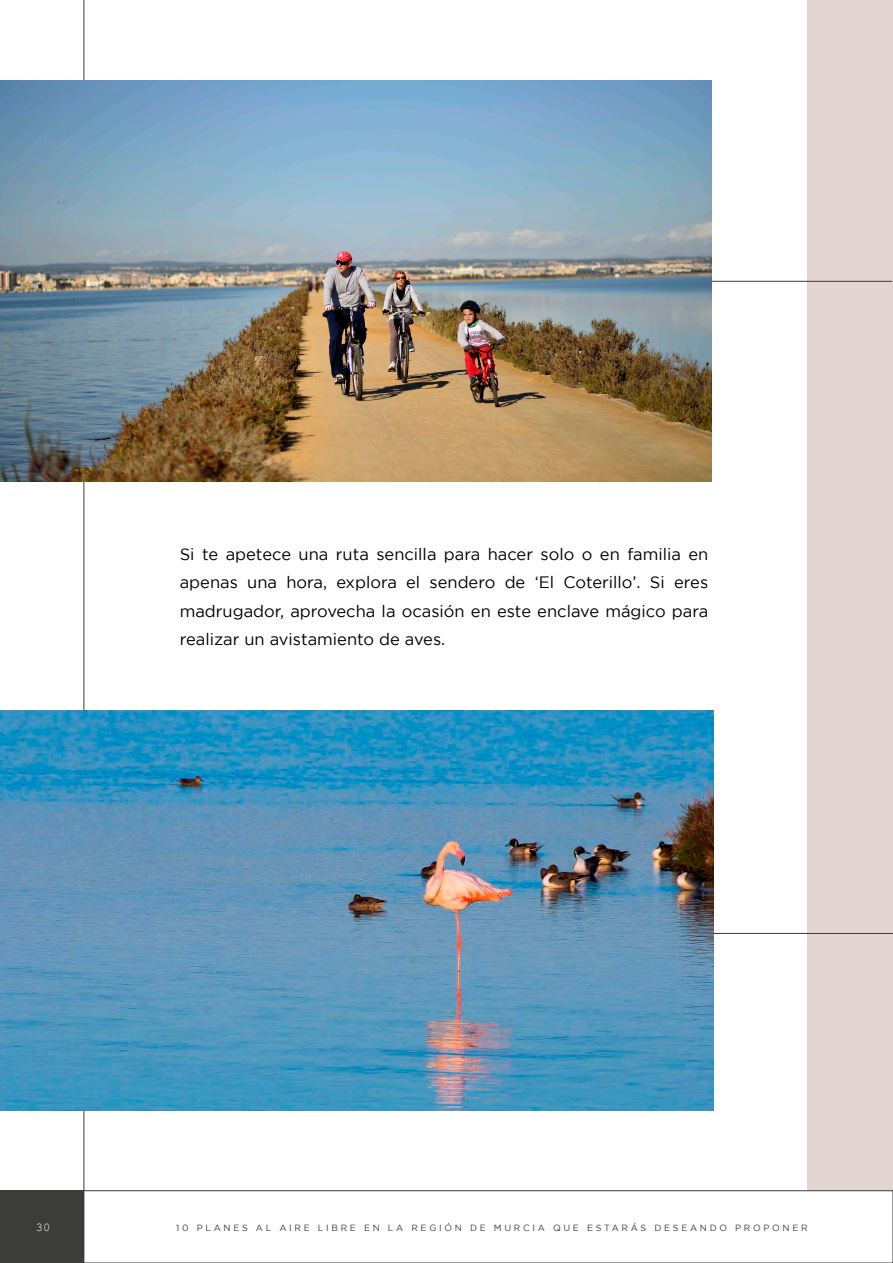
<style>
.page{position:relative;width:893px;height:1263px;background:#fff}
.page>*{position:absolute;margin:0;border:0;box-sizing:border-box;transform-origin:0 0}
.t1{font:16.5px/28.5px "Gotham";color:#000;text-align:justify}
.t2{font:12px "Courier New";color:#fff}
.t3{font:9px "Gotham";letter-spacing:.3em;color:#3c3c3b}
</style>
<div class="page">
<div style="left:807px;top:0;width:86px;height:1191px;background:#e3d5d2"></div>
<hr style="left:0;top:281px;width:892px;height:1px;background:#3c3c3b">
<hr style="left:0;top:933px;width:893px;height:1px;background:#3c3c3b">
<hr style="left:84px;top:0;width:1px;height:1191px;background:#3c3c3b">
<div style="left:0;top:1190px;width:893px;height:73px;border:1px solid #3c3c3b"></div>
<div style="left:0;top:1190px;width:84px;height:73px;background:#3c3c3b"></div>
<img style="left:0;top:711px;width:714px;height:399px">
<img style="left:0;top:81px;width:712px;height:401px">
<p class="t1" style="left:180px;top:539px;width:530px">Si te apetece una ruta sencilla para hacer solo o en familia en apenas una hora, explora el sendero de ‘El Coterillo’. Si eres madrugador, aprovecha la ocasión en este enclave mágico para realizar un avistamiento de aves.</p>
<p class="t2" style="left:36px;top:1220px;width:16px">30</p>
<p class="t3" style="left:176px;top:1223px;width:633px">10 PLANES AL AIRE LIBRE EN LA REGIÓN DE MURCIA QUE ESTARÁS DESEANDO PROPONER</p>
</div>
